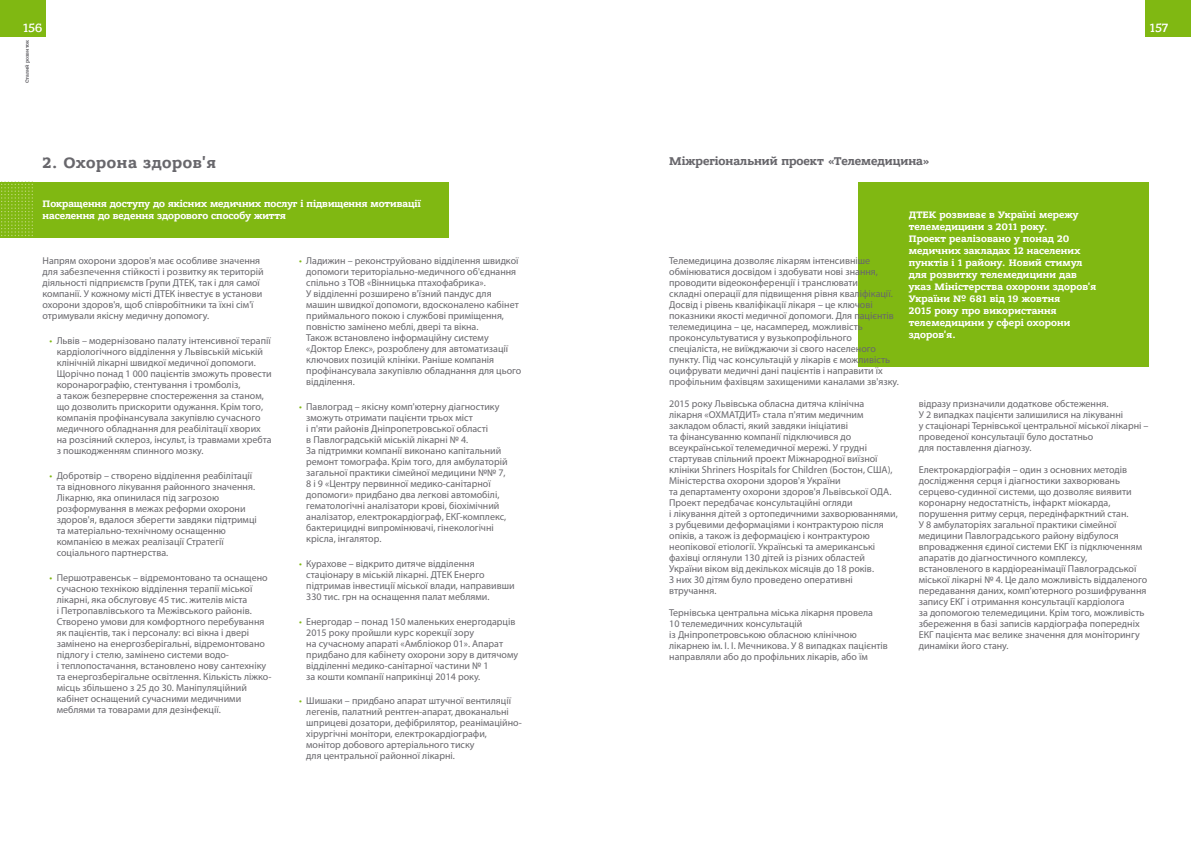
<style>
.page{position:relative;width:1191px;height:842px;background:#fff}
.page>*{position:absolute;margin:0;border:0;box-sizing:border-box;transform-origin:0 0}
.t1{font:700 16px "Bandera Pro";letter-spacing:.04em;color:#68676c}
.t2{font:500 12.8px "Bandera Pro";letter-spacing:-.015em;color:#fff}
.t3{font:700 12px "Bandera Pro";color:#68676c}
.t4{font:10px/11px "Myriad Pro";color:#68676c}
.t5{font:700 10px/12px "Bandera Pro";letter-spacing:.01em;color:#fff}
.t6{font:700 5px "Bandera Pro";color:#68676c}
.s1{color:#80b812}
</style>
<div class="page">
<div style="left:0;top:0;width:45px;height:37px;background:#80b812"></div>
<div style="left:1145px;top:0;width:46px;height:37px;background:#80b812"></div>
<div style="left:0;top:182px;width:448px;height:56px;background:#80b812"></div>
<svg style="left:1px;top:184px;width:32px;height:52px"></svg>
<div style="left:857px;top:182px;width:291px;height:185px;background:#80b812"></div>
<p class="t2" style="left:23px;top:20px;width:21px">156</p>
<p class="t2" style="left:1149px;top:20px;width:20px">157</p>
<p class="t6" style="left:24px;top:83px;width:45px;rotate:-90deg">Сталий розвиток</p>
<h1 class="t1" style="left:43px;top:153px;width:175px">2. Охорона здоров'я</h1>
<p class="t5" style="left:43px;top:198px;width:380px">Покращення доступу до якісних медичних послуг і підвищення мотивації населення до ведення здорового способу життя</p>
<p class="t4" style="left:43px;top:255px;width:222px">Напрям охорони здоров'я має особливе значення для забезпечення стійкості і розвитку як територій діяльності підприємств Групи ДТЕК, так і для самої компанії. У кожному місті ДТЕК інвестує в установи охорони здоров'я, щоб співробітники та їхні сім'ї отримували якісну медичну допомогу.</p>
<p class="t4" style="left:57px;top:335px;width:216px;text-indent:-7px"><span class="s1">•</span> Львів – модернізовано палату інтенсивної терапії кардіологічного відділення у Львівській міській клінічній лікарні швидкої медичної допомоги.<br>Щорічно понад 1 000 пацієнтів зможуть провести коронарографію, стентування і тромболіз,<br>а також безперервне спостереження за станом, що дозволить прискорити одужання. Крім того, компанія профінансувала закупівлю сучасного медичного обладнання для реабілітації хворих на розсіяний склероз, інсульт, із травмами хребта з пошкодженням спинного мозку.</p>
<p class="t4" style="left:57px;top:470px;width:202px;text-indent:-7px"><span class="s1">•</span> Добротвір – створено відділення реабілітації та відновного лікування районного значення.<br>Лікарню, яка опинилася під загрозою розформування в межах реформи охорони здоров'я, вдалося зберегти завдяки підтримці та матеріально-технічному оснащенню компанією в межах реалізації Стратегії соціального партнерства.</p>
<p class="t4" style="left:57px;top:572px;width:216px;text-indent:-7px"><span class="s1">•</span> Першотравенськ – відремонтовано та оснащено сучасною технікою відділення терапії міської лікарні, яка обслуговує 45 тис. жителів міста<br>і Петропавлівського та Межівського районів.<br>Створено умови для комфортного перебування як пацієнтів, так і персоналу: всі вікна і двері замінено на енергозберігальні, відремонтовано підлогу і стелю, замінено системи водо-<br>і теплопостачання, встановлено нову сантехніку та енергозберігальне освітлення. Кількість ліжко&shy;місць збільшено з 25 до 30. Маніпуляційний кабінет оснащений сучасними медичними меблями та товарами для дезінфекції.</p>
<p class="t4" style="left:306px;top:255px;width:217px;text-indent:-7px"><span class="s1">•</span> Ладижин – реконструйовано відділення швидкої допомоги територіально-медичного об'єднання спільно з ТОВ «Вінницька птахофабрика».<br>У відділенні розширено в'їзний пандус для машин швидкої допомоги, вдосконалено кабінет приймального покою і службові приміщення, повністю замінено меблі, двері та вікна.<br>Також встановлено інформаційну систему «Доктор Елекс», розроблену для автоматизації ключових позицій клініки. Раніше компанія профінансувала закупівлю обладнання для цього відділення.</p>
<p class="t4" style="left:306px;top:401px;width:203px;text-indent:-7px"><span class="s1">•</span> Павлоград – якісну комп'ютерну діагностику зможуть отримати пацієнти трьох міст<br>і п'яти районів Дніпропетровської області<br>в Павлоградській міській лікарні № 4.<br>За підтримки компанії виконано капітальний ремонт томографа. Крім того, для амбулаторій загальної практики сімейної медицини №№ 7, 8 і 9 «Центру первинної медико-санітарної допомоги» придбано два легкові автомобілі, гематологічні аналізатори крові, біохімічний аналізатор, електрокардіограф, ЕКГ-комплекс, бактерицидні випромінювачі, гінекологічні крісла, інгалятор.</p>
<p class="t4" style="left:306px;top:558px;width:210px;text-indent:-7px"><span class="s1">•</span> Курахове – відкрито дитяче відділення стаціонару в міській лікарні. ДТЕК Енерго підтримав інвестиції міської влади, направивши 330 тис. грн на оснащення палат меблями.</p>
<p class="t4" style="left:306px;top:616px;width:213px;text-indent:-7px"><span class="s1">•</span> Енергодар – понад 150 маленьких енергодарців 2015 року пройшли курс корекції зору<br>на сучасному апараті «Амбліокор 01». Апарат придбано для кабінету охорони зору в дитячому відділенні медико-санітарної частини № 1<br>за кошти компанії наприкінці 2014 року.</p>
<p class="t4" style="left:306px;top:695px;width:217px;text-indent:-7px"><span class="s1">•</span> Шишаки – придбано апарат штучної вентиляції легенів, палатний рентген-апарат, двоканальні шприцеві дозатори, дефібрилятор, реанімаційно&shy;хірургічні монітори, електрокардіографи, монітор добового артеріального тиску<br>для центральної районної лікарні.</p>
<p class="t3" style="left:669px;top:153px;width:262px">Міжрегіональний проект «Телемедицина»</p>
<p class="t4" style="left:669px;top:255px;width:231px">Телемедицина дозволяє лікарям інтенсивніше обмінюватися досвідом і здобувати нові знання, проводити відеоконференції і транслювати<br>складні операції для підвищення рівня кваліфікації.<br>Досвід і рівень кваліфікації лікаря – це ключові показники якості медичної допомоги. Для пацієнтів телемедицина – це, насамперед, можливість проконсультуватися у вузькопрофільного спеціаліста, не виїжджаючи зі свого населеного пункту. Під час консультацій у лікарів є можливість оцифрувати медичні дані пацієнтів і направити їх профільним фахівцям захищеними каналами зв'язку.</p>
<p class="t4" style="left:669px;top:398px;width:230px">2015 року Львівська обласна дитяча клінічна лікарня «ОХМАТДИТ» стала п'ятим медичним закладом області, який завдяки ініціативі<br>та фінансуванню компанії підключився до всеукраїнської телемедичної мережі. У грудні стартував спільний проект Міжнародної виїзної клініки Shriners Hospitals for Children (Бостон, США), Міністерства охорони здоров'я України<br>та департаменту охорони здоров'я Львівської ОДА.<br>Проект передбачає консультаційні огляди<br>і лікування дітей з ортопедичними захворюваннями, з рубцевими деформаціями і контрактурою після опіків, а також із деформацією і контрактурою неопікової етіології. Українські та американські фахівці оглянули 130 дітей із різних областей України віком від декількох місяців до 18 років.<br>З них 30 дітям було проведено оперативні втручання.</p>
<p class="t4" style="left:669px;top:607px;width:220px">Тернівська центральна міська лікарня провела<br>10 телемедичних консультацій<br>із Дніпропетровською обласною клінічною лікарнею ім. І. І. Мечникова. У 8 випадках пацієнтів направляли або до профільних лікарів, або їм</p>
<p class="t5" style="left:909px;top:209px;width:189px">ДТЕК розвиває в Україні мережу телемедицини з 2011 року.<br>Проект реалізовано у понад 20 медичних закладах 12 населених пунктів і 1 району. Новий стимул для розвитку телемедицини дав указ Міністерства охорони здоров'я<br>України № 681 від 19 жовтня<br>2015 року про використання телемедицини у сфері охорони здоров'я.</p>
<p class="t4" style="left:918px;top:398px;width:231px">відразу призначили додаткове обстеження.<br>У 2 випадках пацієнти залишилися на лікуванні<br>у стаціонарі Тернівської центральної міської лікарні – проведеної консультації було достатньо<br>для поставлення діагнозу.</p>
<p class="t4" style="left:918px;top:464px;width:230px">Електрокардіографія – один з основних методів дослідження серця і діагностики захворювань серцево-судинної системи, що дозволяє виявити коронарну недостатність, інфаркт міокарда, порушення ритму серця, передінфарктний стан.<br>У 8 амбулаторіях загальної практики сімейної медицини Павлоградського району відбулося впровадження єдиної системи ЕКГ із підключенням апаратів до діагностичного комплексу, встановленого в кардіореанімації Павлоградської міської лікарні № 4. Це дало можливість віддаленого передавання даних, комп'ютерного розшифрування запису ЕКГ і отримання консультації кардіолога<br>за допомогою телемедицини. Крім того, можливість збереження в базі записів кардіографа попередніх ЕКГ пацієнта має велике значення для моніторингу динаміки його стану.</p>
</div>
